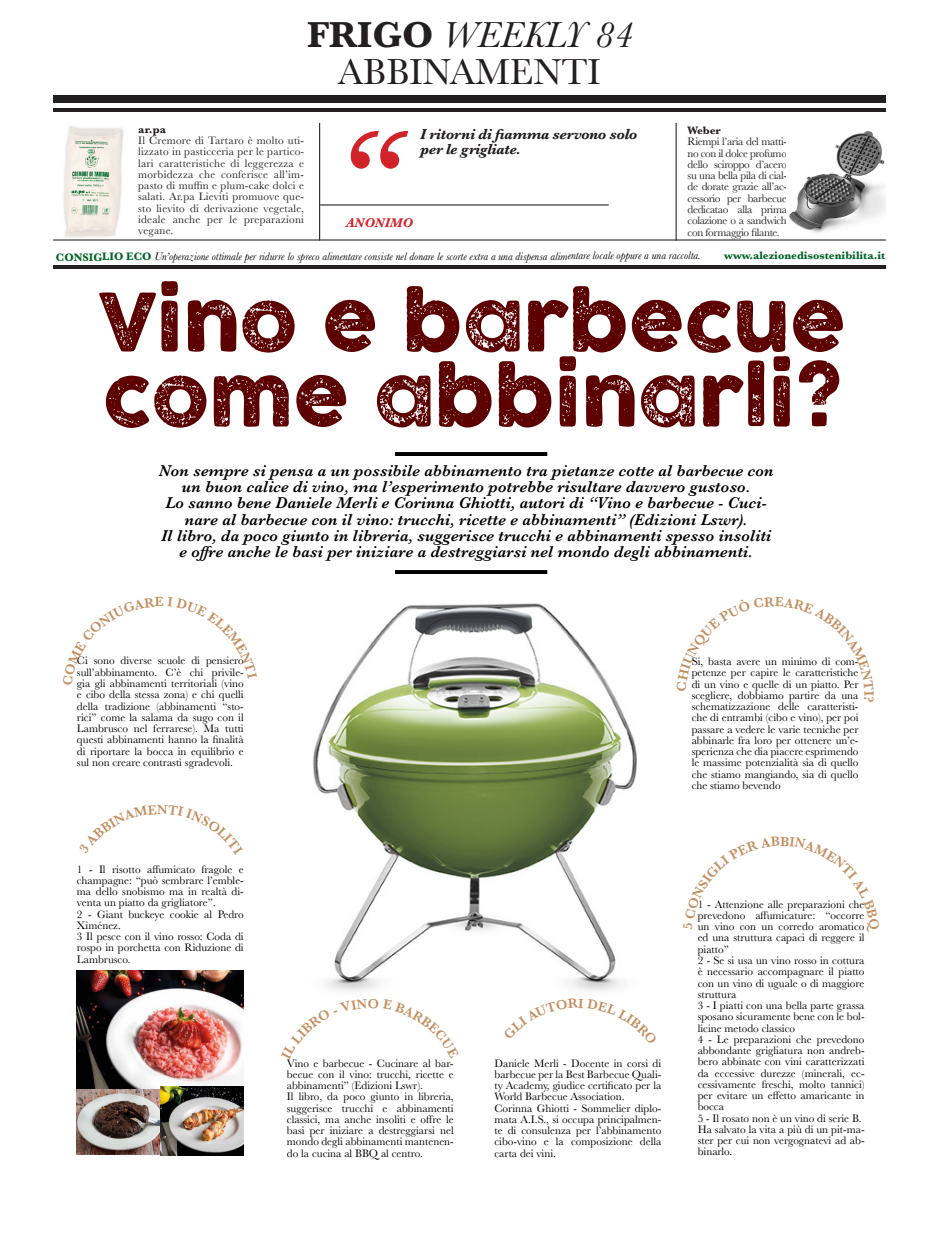
<style>
.page{position:relative;width:939px;height:1241px;background:#fff}
.page>*{position:absolute;margin:0;border:0;box-sizing:border-box;transform-origin:0 0}
.t1{font:78.75px "COCOGOOSELETTERPRESS";color:#5c0000}
.t2{font:italic 37.5px "Baskerville";color:#231f20}
.t3{font:37.5px "Baskerville";color:#231f20}
.t4{font:italic 600 16.25px/16.2px "Baskerville";letter-spacing:.01em;color:#000001;text-align:center}
.t5{font:italic 700 15px/15px "Baskerville";letter-spacing:-.02em;color:#231f20}
.t6{font:italic 700 13.12px "Baskerville";color:#d1232a}
.t7{font:11.25px/11.2px "Baskerville";color:#000;text-align:justify}
.t8{font:11.25px/11.2px "Baskerville";color:#231f20;text-align:justify}
.t9{font:italic 11.25px "Baskerville";color:#000}
.t10{font:700 11.25px "Baskerville";letter-spacing:-.005em;color:#006425}
.t11{font:700 11.25px "Baskerville";color:#231f20}
.s1{font-weight:700;font-style:normal}
.s2{font-weight:700;font-style:normal;color:#006425}
</style>
<div class="page">
<img style="left:77px;top:1088px;width:83px;height:66px">
<img style="left:313px;top:570px;width:324px;height:421px">
<hr style="left:53px;top:265px;width:833px;height:3px;background:#231f20">
<hr style="left:319px;top:123px;width:1px;height:117px;background:#231f20">
<hr style="left:676px;top:123px;width:1px;height:117px;background:#231f20">
<hr style="left:53px;top:239px;width:833px;height:1px;background:#231f20">
<hr style="left:320px;top:204px;width:289px;height:1px;background:#231f20">
<svg style="left:351px;top:131px;width:57px;height:38px"></svg>
<img style="left:63px;top:126px;width:60px;height:112px">
<img style="left:789px;top:131px;width:97px;height:102px">
<hr style="left:53px;top:109px;width:833px;height:3px;background:#231f20">
<div style="left:53px;top:95px;width:833px;height:8px;background:#231f20"></div>
<div style="left:395px;top:452px;width:152px;height:4px;background:#000;border:1px solid #000"></div>
<div style="left:395px;top:570px;width:152px;height:4px;background:#000;border:1px solid #000"></div>
<img style="left:77px;top:970px;width:167px;height:118px">
<img style="left:160px;top:1086px;width:84px;height:68px">
<p class="t2" style="left:307px;top:10px;width:327px"><span class="s1">FRIGO</span> WEEKLY 84</p>
<p class="t3" style="left:338px;top:48px;width:265px">ABBINAMENTI</p>
<p class="t11" style="left:138px;top:121px;width:29px">ar.pa</p>
<p class="t8" style="left:138px;top:135px;width:167px">Il Cremore di Tartaro è molto uti&shy;lizzato in pasticceria per le partico&shy;lari caratteristiche di leggerezza e morbidezza che conferisce all’im&shy;pasto di muffin e plum-cake dolci e salati. Ar.pa Lieviti promuove que&shy;sto lievito di derivazione vegetale, ideale anche per le preparazioni vegane.</p>
<p class="t5" style="left:420px;top:127px;width:218px">I ritorni di fiamma servono solo per le grigliate.</p>
<p class="t6" style="left:346px;top:213px;width:69px">ANONIMO</p>
<p class="t11" style="left:688px;top:123px;width:35px">Weber</p>
<p class="t8" style="left:688px;top:136px;width:101px">Riempi l’aria del matti&shy;no con il dolce profumo dello sciroppo d’acero su una bella pila di cial&shy;de dorate grazie all’ac&shy;cessorio per barbecue dedicatao alla prima colazione o a sandwich con formaggio filante.</p>
<p class="t9" style="left:56px;top:249px;width:647px"><span class="s2">CONSIGLIO ECO</span> Un’operazione ottimale per ridurre lo spreco alimentare consiste nel donare le scorte extra a una dispensa alimentare locale oppure a una raccolta.</p>
<p class="t10" style="left:724px;top:247px;width:162px">www.alezionedisostenibilita.it</p>
<p class="t1" style="left:98px;top:278px;width:749px">Vino e barbecue</p>
<p class="t1" style="left:103px;top:353px;width:740px">come abbinarli?</p>
<p class="t4" style="left:159px;top:462px;width:616px">Non sempre si pensa a un possibile abbinamento tra pietanze cotte al barbecue con un buon calice di vino, ma l’esperimento potrebbe risultare davvero gustoso.</p>
<p class="t4" style="left:166px;top:495px;width:603px">Lo sanno bene Daniele Merli e Corinna Ghiotti, autori di “Vino e barbecue - Cuci&shy;nare al barbecue con il vino: trucchi, ricette e abbinamenti” (Edizioni Lswr).</p>
<p class="t4" style="left:161px;top:527px;width:612px">Il libro, da poco giunto in libreria, suggerisce trucchi e abbinamenti spesso insoliti e offre anche le basi per iniziare a destreggiarsi nel mondo degli abbinamenti.</p>
<p class="t7" style="left:77px;top:655px;width:168px">Ci sono diverse scuole di pensiero sull’abbinamento. C’è chi privile&shy;gia gli abbinamenti territoriali (vino e cibo della stessa zona) e chi quelli della tradizione (abbinamenti “sto&shy;rici” come la salama da sugo con il Lambrusco nel ferrarese). Ma tutti questi abbinamenti hanno la finalità di riportare la bocca in equilibrio e sul non creare contrasti sgradevoli.</p>
<p class="t7" style="left:77px;top:863px;width:168px">1 - Il risotto affumicato fragole e champagne: “può sembrare l’emble&shy;ma dello snobismo ma in realtà di&shy;venta un piatto da grigliatore”.</p>
<p class="t7" style="left:77px;top:908px;width:168px">2 - Giant buckeye cookie al Pedro<br>Ximénez.</p>
<p class="t7" style="left:77px;top:930px;width:168px">3 Il pesce con il vino rosso: Coda di rospo in porchetta con Riduzione di Lambrusco.</p>
<p class="t7" style="left:692px;top:656px;width:168px">Si, basta avere un minimo di com&shy;petenze per capire le caratteristiche di un vino e quelle di un piatto. Per scegliere, dobbiamo partire da una schematizzazione delle caratteristi&shy;che di entrambi (cibo e vino), per poi passare a vedere le varie tecniche per abbinarle fra loro per ottenere un’e&shy;sperienza che dia piacere esprimendo le massime potenzialità sia di quello che stiamo mangiando, sia di quello che stiamo bevendo</p>
<p class="t7" style="left:287px;top:1057px;width:168px">Vino e barbecue - Cucinare al bar&shy;becue con il vino: trucchi, ricette e abbinamenti” (Edizioni Lswr).</p>
<p class="t7" style="left:287px;top:1091px;width:168px">Il libro, da poco giunto in libreria, suggerisce trucchi e abbinamenti classici, ma anche insoliti e offre le basi per iniziare a destreggiarsi nel mondo degli abbinamenti mantenen&shy;do la cucina al BBQ al centro.</p>
<p class="t7" style="left:495px;top:1057px;width:168px">Daniele Merli - Docente in corsi di barbecue per la Best Barbecue Quali&shy;ty Academy, giudice certificato per la World Barbecue Association.</p>
<p class="t7" style="left:495px;top:1102px;width:168px">Corinna Ghiotti - Sommelier diplo&shy;mata A.I.S., si occupa principalmen&shy;te di consulenza per l’abbinamento cibo-vino e la composizione della carta dei vini.</p>
<p class="t7" style="left:698px;top:898px;width:168px">1 - Attenzione alle preparazioni che prevedono affumicature: “occorre un vino con un corredo aromatico ed una struttura capaci di reggere il piatto”</p>
<p class="t7" style="left:698px;top:954px;width:168px">2 - Se si usa un vino rosso in cottura è necessario accompagnare il piatto con un vino di uguale o di maggiore struttura</p>
<p class="t7" style="left:698px;top:999px;width:168px">3 - I piatti con una bella parte grassa sposano sicuramente bene con le bol&shy;licine metodo classico</p>
<p class="t7" style="left:698px;top:1033px;width:168px">4 - Le preparazioni che prevedono abbondante grigliatura non andreb&shy;bero abbinate con vini caratterizzati da eccessive durezze (minerali, ec&shy;cessivamente freschi, molto tannici) per evitare un effetto amaricante in bocca</p>
<p class="t7" style="left:698px;top:1112px;width:165px">5 - Il rosato non è un vino di serie B.</p>
<p class="t7" style="left:698px;top:1123px;width:168px">Ha salvato la vita a più di un pit-ma&shy;ster per cui non vergognatevi ad ab&shy;binarlo.</p>
</div>
